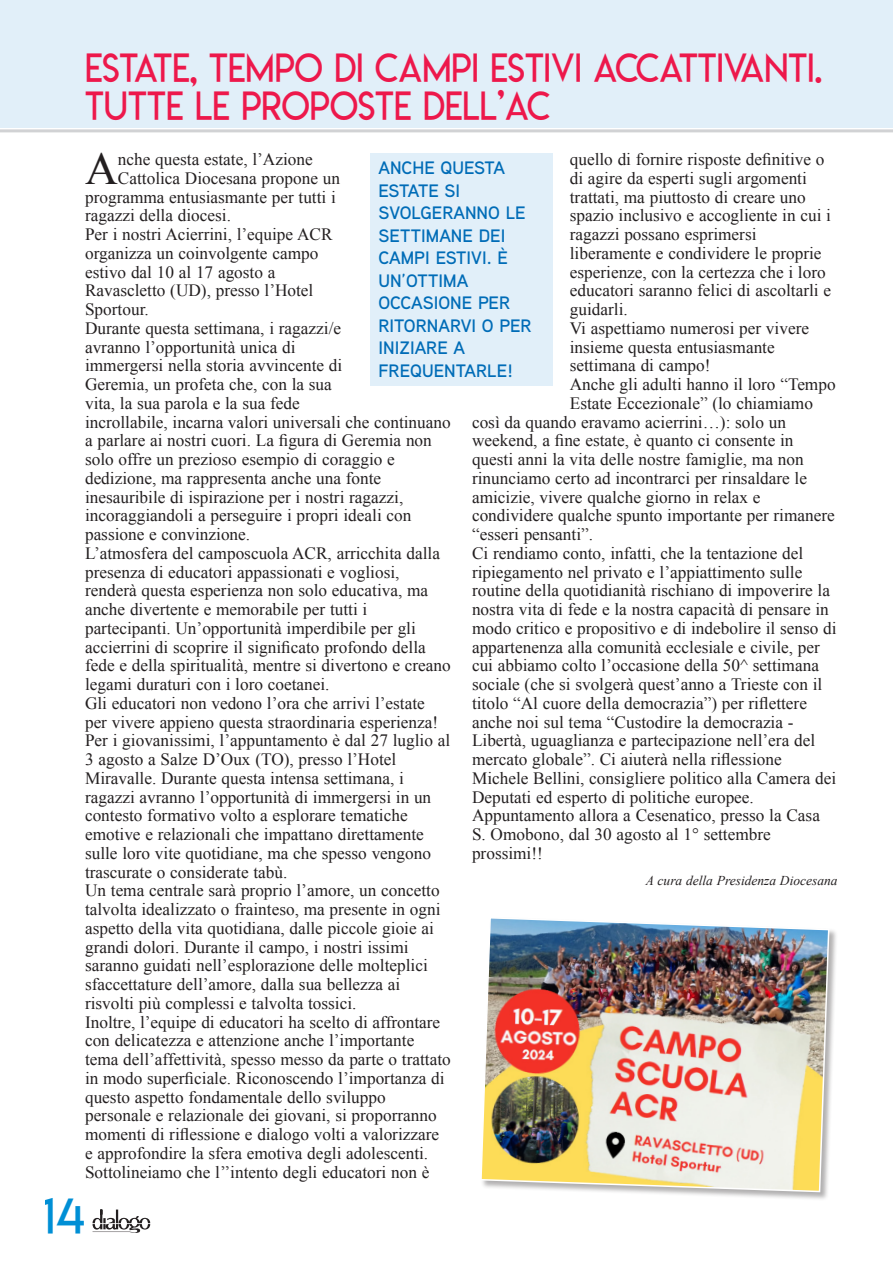
<style>
.page{position:relative;width:893px;height:1263px;background:#fff}
.page>*{position:absolute;margin:0;border:0;box-sizing:border-box;transform-origin:0 0}
.t1{font:48px "Lemon Milklight";color:#008fd5}
.t2{font:45.6px "Times New Roman";color:#231f20}
.t3{font:39px/37.5px "Lemon Milklight";letter-spacing:.005em;color:#ed184b;scale:.92 1}
.t4{font:600 18px/22.5px "Aaux Next";color:#006cb7}
.t5{font:17.25px/18.8px "Times New Roman";color:#231f20}
.t6{font:italic 13.5px "Times New Roman";color:#231f20}
</style>
<div class="page">
<svg style="left:93px;top:1209px;width:57px;height:24px"></svg>
<div style="left:0;top:0;width:893px;height:128px;background:#e1eff9"></div>
<hr style="left:0;top:129px;width:893px;height:3px;background:#d1d2d4">
<div style="left:370px;top:153px;width:183px;height:232px;background:#e1eff9"></div>
<div style="left:480px;top:917px;width:358px;height:284px;background:#231f20;opacity:.35"></div>
<img style="left:480px;top:917px;width:350px;height:276px">
<p class="t3" style="left:85px;top:49px;width:802px">ESTATE, TEMPO DI CAMPI ESTIVI ACCATTIVANTI.<br>TUTTE LE PROPOSTE DELL’AC</p>
<p class="t2" style="left:85px;top:138px;width:34px">A</p>
<p class="t5" style="left:118px;top:150px;width:196px">nche questa estate, l’Azione</p>
<p class="t5" style="left:570px;top:150px;width:263px">quello di fornire risposte definitive o di agire da esperti sugli argomenti trattati, ma piuttosto di creare uno spazio inclusivo e accogliente in cui i ragazzi possano esprimersi liberamente e condividere le proprie esperienze, con la certezza che i loro educatori saranno felici di ascoltarli e guidarli.<br>Vi aspettiamo numerosi per vivere insieme questa entusiasmante settimana di campo!</p>
<p class="t5" style="left:570px;top:375px;width:267px">Anche gli adulti hanno il loro “Tempo</p>
<p class="t5" style="left:570px;top:393px;width:245px">Estate Eccezionale” (lo chiamiamo</p>
<p class="t5" style="left:472px;top:412px;width:315px">così da quando eravamo acierrini…): solo un</p>
<p class="t5" style="left:472px;top:431px;width:323px">weekend, a fine estate, è quanto ci consente in</p>
<p class="t5" style="left:472px;top:450px;width:333px">questi anni la vita delle nostre famiglie, ma non</p>
<p class="t5" style="left:472px;top:468px;width:336px">rinunciamo certo ad incontrarci per rinsaldare le</p>
<p class="t5" style="left:472px;top:487px;width:290px">amicizie, vivere qualche giorno in relax e</p>
<p class="t5" style="left:472px;top:506px;width:364px">condividere qualche spunto importante per rimanere</p>
<p class="t5" style="left:472px;top:525px;width:123px">“esseri pensanti”.</p>
<p class="t5" style="left:472px;top:543px;width:333px">Ci rendiamo conto, infatti, che la tentazione del</p>
<p class="t5" style="left:472px;top:562px;width:332px">ripiegamento nel privato e l’appiattimento sulle</p>
<p class="t5" style="left:472px;top:581px;width:360px">routine della quotidianità rischiano di impoverire la</p>
<p class="t5" style="left:472px;top:600px;width:358px">nostra vita di fede e la nostra capacità di pensare in</p>
<p class="t5" style="left:472px;top:618px;width:366px">modo critico e propositivo e di indebolire il senso di</p>
<p class="t5" style="left:472px;top:637px;width:349px">appartenenza alla comunità ecclesiale e civile, per</p>
<p class="t5" style="left:472px;top:656px;width:348px">cui abbiamo colto l’occasione della 50^ settimana</p>
<p class="t5" style="left:472px;top:675px;width:352px">sociale (che si svolgerà quest’anno a Trieste con il</p>
<p class="t5" style="left:472px;top:693px;width:336px">titolo “Al cuore della democrazia”) per riflettere</p>
<p class="t5" style="left:472px;top:712px;width:323px">anche noi sul tema “Custodire la democrazia -</p>
<p class="t5" style="left:472px;top:731px;width:345px">Libertà, uguaglianza e partecipazione nell’era del</p>
<p class="t5" style="left:472px;top:750px;width:311px">mercato globale”. Ci aiuterà nella riflessione</p>
<p class="t5" style="left:472px;top:768px;width:366px">Michele Bellini, consigliere politico alla Camera dei</p>
<p class="t5" style="left:472px;top:787px;width:283px">Deputati ed esperto di politiche europee.</p>
<p class="t5" style="left:472px;top:806px;width:349px">Appuntamento allora a Cesenatico, presso la Casa</p>
<p class="t5" style="left:472px;top:825px;width:300px">S. Omobono, dal 30 agosto al 1° settembre</p>
<p class="t5" style="left:472px;top:843px;width:72px">prossimi!!</p>
<p class="t6" style="left:646px;top:871px;width:193px">A cura della Presidenza Diocesana</p>
<p class="t4" style="left:378px;top:156px;width:155px">ANCHE QUESTA<br>ESTATE SI<br>SVOLGERANNO LE<br>SETTIMANE DEI<br>CAMPI ESTIVI. È<br>UN’OTTIMA<br>OCCASIONE PER<br>RITORNARVI O PER<br>INIZIARE A<br>FREQUENTARLE!</p>
<p class="t5" style="left:118px;top:168px;width:224px">Cattolica Diocesana propone un</p>
<p class="t5" style="left:85px;top:187px;width:252px">programma entusiasmante per tutti i</p>
<p class="t5" style="left:85px;top:206px;width:147px">ragazzi della diocesi.</p>
<p class="t5" style="left:85px;top:225px;width:367px">Per i nostri Acierrini, l’equipe ACR<br>organizza un coinvolgente campo<br>estivo dal 10 al 17 agosto a<br>Ravascletto (UD), presso l’Hotel<br>Sportour.<br>Durante questa settimana, i ragazzi/e<br>avranno l’opportunità unica di<br>immergersi nella storia avvincente di<br>Geremia, un profeta che, con la sua<br>vita, la sua parola e la sua fede<br>incrollabile, incarna valori universali che continuano a parlare ai nostri cuori. La figura di Geremia non solo offre un prezioso esempio di coraggio e dedizione, ma rappresenta anche una fonte inesauribile di ispirazione per i nostri ragazzi, incoraggiandoli a perseguire i propri ideali con passione e convinzione.<br>L’atmosfera del camposcuola ACR, arricchita dalla presenza di educatori appassionati e vogliosi, renderà questa esperienza non solo educativa, ma anche divertente e memorabile per tutti i partecipanti. Un’opportunità imperdibile per gli accierrini di scoprire il significato profondo della fede e della spiritualità, mentre si divertono e creano legami duraturi con i loro coetanei.<br>Gli educatori non vedono l’ora che arrivi l’estate per vivere appieno questa straordinaria esperienza!</p>
<p class="t5" style="left:85px;top:731px;width:367px">Per i giovanissimi, l’appuntamento è dal 27 luglio al 3 agosto a Salze D’Oux (TO), presso l’Hotel Miravalle. Durante questa intensa settimana, i ragazzi avranno l’opportunità di immergersi in un contesto formativo volto a esplorare tematiche emotive e relazionali che impattano direttamente sulle loro vite quotidiane, ma che spesso vengono trascurate o considerate tabù.<br>Un tema centrale sarà proprio l’amore, un concetto talvolta idealizzato o frainteso, ma presente in ogni aspetto della vita quotidiana, dalle piccole gioie ai grandi dolori. Durante il campo, i nostri issimi saranno guidati nell’esplorazione delle molteplici sfaccettature dell’amore, dalla sua bellezza ai risvolti più complessi e talvolta tossici.<br>Inoltre, l’equipe di educatori ha scelto di affrontare con delicatezza e attenzione anche l’importante tema dell’affettività, spesso messo da parte o trattato in modo superficiale. Riconoscendo l’importanza di questo aspetto fondamentale dello sviluppo personale e relazionale dei giovani, si proporranno momenti di riflessione e dialogo volti a valorizzare e approfondire la sfera emotiva degli adolescenti.<br>Sottolineiamo che l’’intento degli educatori non è</p>
<h1 class="t1" style="left:44px;top:1186px;width:43px">14</h1>
</div>
